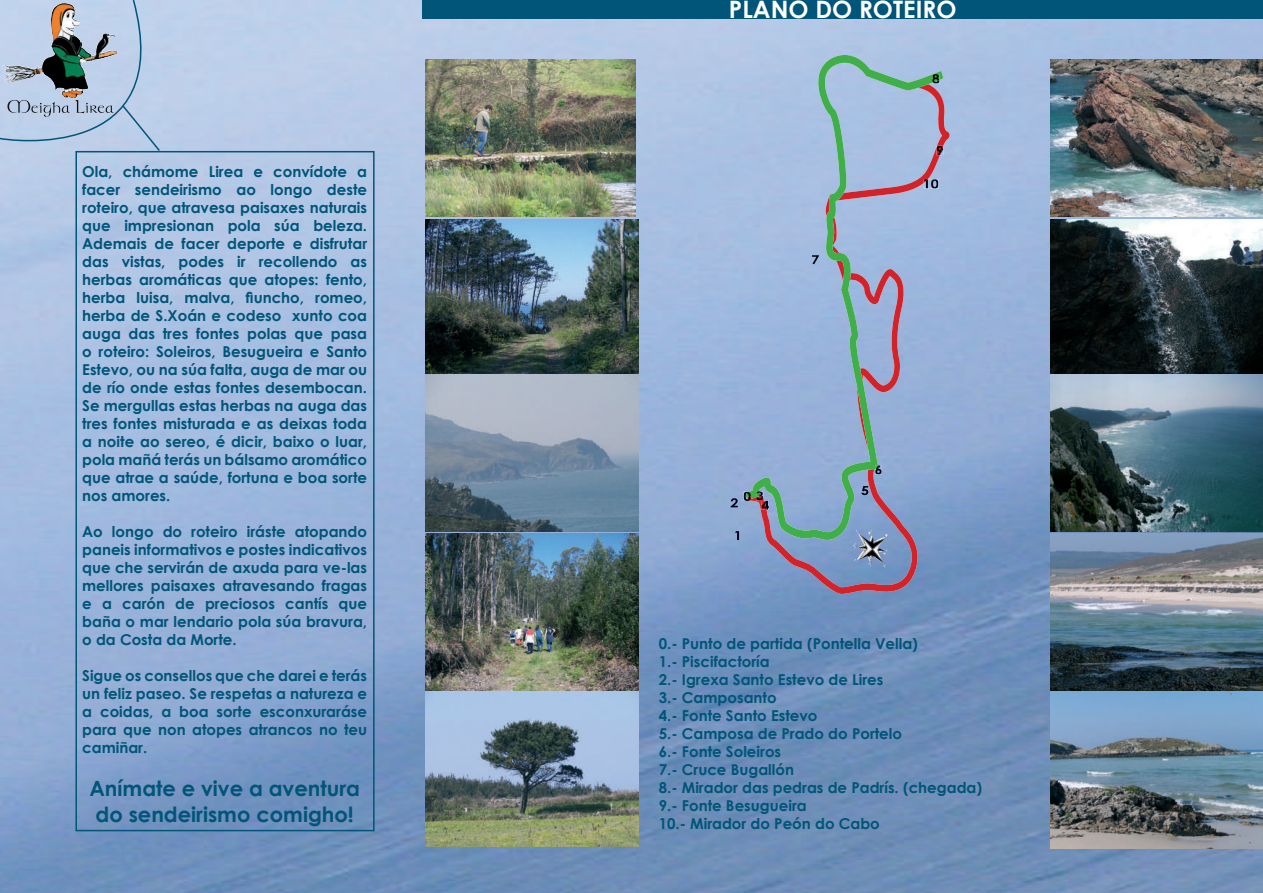
<style>
.page{position:relative;width:1263px;height:893px;background:#fff}
.page>*{position:absolute;margin:0;border:0;box-sizing:border-box;transform-origin:0 0}
.t1{font:700 24px "Century Gothic";color:#fff}
.t2{font:700 21px/25.2px "Century Gothic";color:#005578}
.t3{font:700 15px/18px "Century Gothic";color:#005578;text-align:justify}
</style>
<div class="page">
<img style="left:0;top:0;width:1263px;height:893px">
<img style="left:425px;top:60px;width:210px;height:157px">
<img style="left:425px;top:219px;width:213px;height:155px">
<img style="left:425px;top:374px;width:213px;height:157px">
<img style="left:425px;top:534px;width:213px;height:312px">
<img style="left:1050px;top:60px;width:213px;height:157px">
<img style="left:1050px;top:219px;width:213px;height:155px">
<img style="left:1050px;top:374px;width:213px;height:157px">
<img style="left:1050px;top:534px;width:213px;height:314px">
<hr style="left:75px;top:152px;width:2px;height:679px;background:#005578">
<hr style="left:76px;top:830px;width:298px;height:1px;background:#005578">
<hr style="left:373px;top:152px;width:2px;height:679px;background:#005578">
<hr style="left:76px;top:151px;width:298px;height:1px;background:#005578">
<div style="left:422px;top:0;width:841px;height:19px;background:#005578"></div>
<svg style="left:0;top:0;width:160px;height:152px;background:#a9bace"></svg>
<svg style="left:748px;top:55px;width:195px;height:485px;background:#97b0cf"></svg>
<svg style="left:735px;top:531px;width:4px;height:9px"></svg>
<svg style="left:730px;top:498px;width:8px;height:9px"></svg>
<svg style="left:744px;top:491px;width:25px;height:19px"></svg>
<svg style="left:861px;top:486px;width:7px;height:9px"></svg>
<svg style="left:875px;top:465px;width:7px;height:9px"></svg>
<svg style="left:812px;top:255px;width:7px;height:9px"></svg>
<svg style="left:826px;top:74px;width:124px;height:235px;background:#a0b0c8"></svg>
<img style="left:853px;top:530px;width:35px;height:38px">
<p class="t3" style="left:82px;top:162px;width:286px">Ola, chámome Lirea e conví dote a facer sendeirismo ao longo deste roteiro, que atravesa paisaxes naturais que impresionan pola súa beleza.<br>Ademais de facer deporte e disfrutar das vistas, podes ir recollendo as herbas aromáticas que atopes: fento, herba luisa, malva, fiuncho, romeo, herba de S.Xoán e codeso xunto coa auga das tres fontes polas que pasa o roteiro: Soleiros, Besugueira e Santo Estevo, ou na súa falta, auga de mar ou de rí o onde estas fontes desembocan.<br>Se mergullas estas herbas na auga das tres fontes misturada e as deixas toda a noite ao sereo, é dicir, baixo o luar, pola mañá terás un bálsamo aromático que atrae a saúde, fortuna e boa sorte nos amores.</p>
<p class="t3" style="left:82px;top:522px;width:286px">Ao longo do roteiro iráste atopando paneis informativos e postes indicativos que che servirán de axuda para ve-las mellores paisaxes atravesando fragas e a carón de preciosos cantí s que baña o mar lendario pola súa bravura, o da Costa da Morte.</p>
<p class="t3" style="left:82px;top:666px;width:286px">Sigue os consellos que che darei e terás un feliz paseo. Se respetas a natureza e a coidas, a boa sorte esconxuraráse para que non atopes atrancos no teu camiñar.</p>
<h2 class="t2" style="left:89px;top:775px;width:272px">Aní mate e vive a aventura do sendeirismo comigho!</h2>
<h1 class="t1" style="left:729px;top:-9px;width:229px">PLANO DO ROTEIRO</h1>
<p class="t3" style="left:659px;top:634px;width:325px;text-align:left">0.- Punto de partida (Pontella Vella)<br>1.- Piscifactoría<br>2.- Igrexa Santo Estevo de Lires<br>3.- Camposanto<br>4.- Fonte Santo Estevo<br>5.- Camposa de Prado do Portelo<br>6.- Fonte Soleiros<br>7.- Cruce Bugallón<br>8.- Mirador das pedras de Padrís. (chegada)<br>9.- Fonte Besugueira<br>10.- Mirador do Peón do Cabo</p>
</div>
